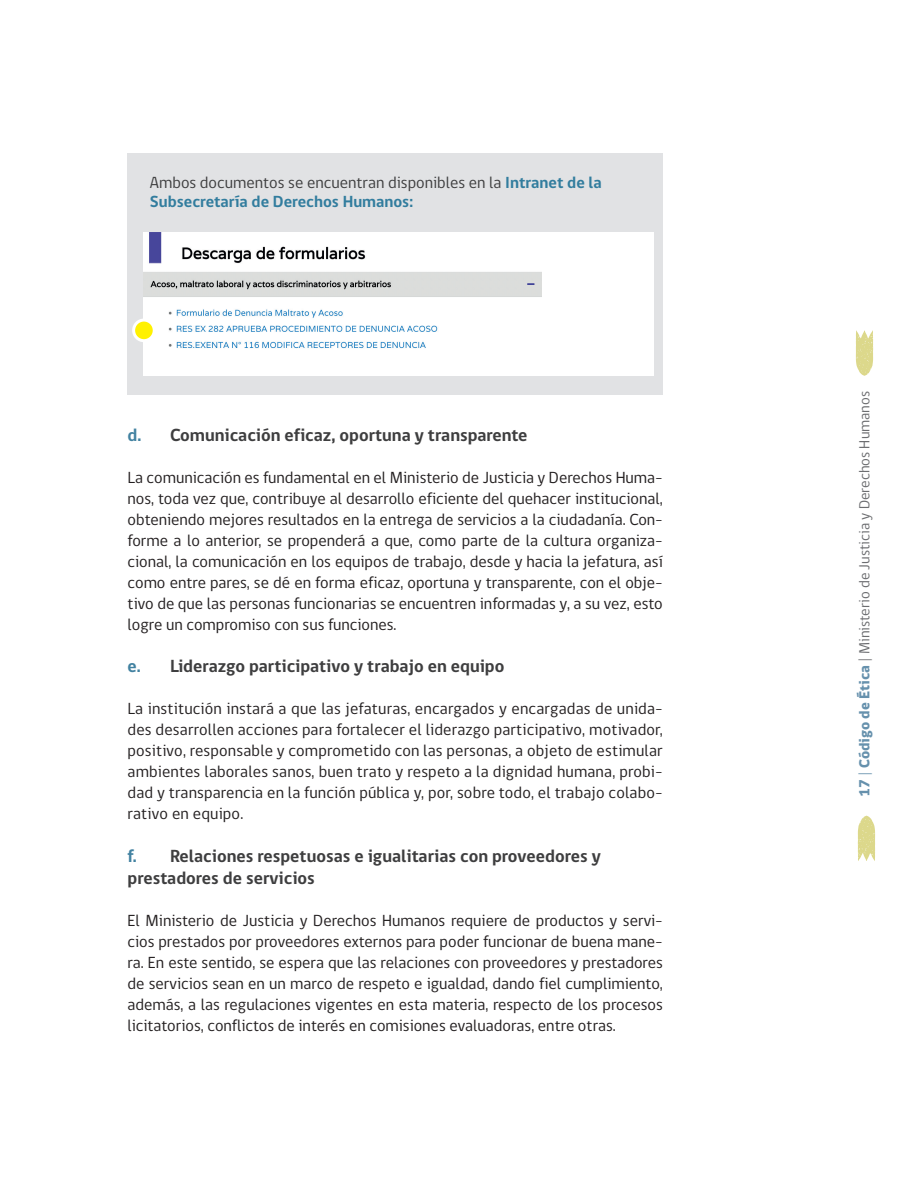
<style>
.page{position:relative;width:918px;height:1188px;background:#fff}
.page>*{position:absolute;margin:0;border:0;box-sizing:border-box;transform-origin:0 0}
.t1{font:700 18px/21.6px "gob CL";color:#3e3e3f}
.t2{font:16.5px/21px "gob CL";color:#231f20;text-align:justify}
.t3{font:700 16.5px/19px "gob CL";color:#327d9e}
.t4{font:15px "gob CL";color:#6c6d70}
.s1{font-weight:400;color:#3e3e3f}
.s2{color:#4282a1}
.s3{font-weight:800;color:#6691ad}
</style>
<div class="page">
<svg style="left:858px;top:816px;width:17px;height:45px"></svg>
<svg style="left:856px;top:330px;width:17px;height:46px"></svg>
<div style="left:128px;top:153px;width:535px;height:241px;background:#e1e2e4"></div>
<div style="left:144px;top:233px;width:510px;height:143px;background:#fff"></div>
<img style="left:149px;top:233px;width:217px;height:31px">
<img style="left:144px;top:272px;width:398px;height:77px">
<div style="left:134px;top:320px;width:20px;height:21px;background:#fff101;border-radius:50%"></div>
<div style="left:132px;top:319px;width:24px;height:23px;border:3px solid #fff;border-radius:50%"></div>
<p class="t3" style="left:150px;top:173px;width:453px"><span class="s1">Ambos documentos se encuentran disponibles en la</span> Intranet de la<br>Subsecretaría de Derechos Humanos:</p>
<p class="t1" style="left:128px;top:424px;width:402px"><span class="s2">d.</span> Comunicación eficaz, oportuna y transparente</p>
<p class="t2" style="left:128px;top:467px;width:537px">La comunicación es fundamental en el Ministerio de Justicia y Derechos Huma&shy;nos, toda vez que, contribuye al desarrollo eficiente del quehacer institucional, obteniendo mejores resultados en la entrega de servicios a la ciudadanía. Con&shy;forme a lo anterior, se propenderá a que, como parte de la cultura organiza&shy;cional, la comunicación en los equipos de trabajo, desde y hacia la jefatura, así como entre pares, se dé en forma eficaz, oportuna y transparente, con el obje&shy;tivo de que las personas funcionarias se encuentren informadas y, a su vez, esto logre un compromiso con sus funciones.</p>
<p class="t1" style="left:128px;top:656px;width:378px"><span class="s2">e.</span> Liderazgo participativo y trabajo en equipo</p>
<p class="t2" style="left:128px;top:699px;width:537px">La institución instará a que las jefaturas, encargados y encargadas de unida&shy;des desarrollen acciones para fortalecer el liderazgo participativo, motivador, positivo, responsable y comprometido con las personas, a objeto de estimular ambientes laborales sanos, buen trato y respeto a la dignidad humana, probi&shy;dad y transparencia en la función pública y, por, sobre todo, el trabajo colabo&shy;rativo en equipo.</p>
<p class="t1" style="left:128px;top:846px;width:475px"><span class="s2">f.</span> Relaciones respetuosas e igualitarias con proveedores y prestadores de servicios</p>
<p class="t2" style="left:128px;top:910px;width:537px">El Ministerio de Justicia y Derechos Humanos requiere de productos y servi&shy;cios prestados por proveedores externos para poder funcionar de buena mane&shy;ra. En este sentido, se espera que las relaciones con proveedores y prestadores de servicios sean en un marco de respeto e igualdad, dando fiel cumplimiento, además, a las regulaciones vigentes en esta materia, respecto de los procesos licitatorios, conflictos de interés en comisiones evaluadoras, entre otras.</p>
<p class="t4" style="left:854px;top:797px;width:407px;rotate:-90deg"><span class="s3">17 | Código de Ética</span> | Ministerio de Justicia y Derechos Humanos</p>
</div>
